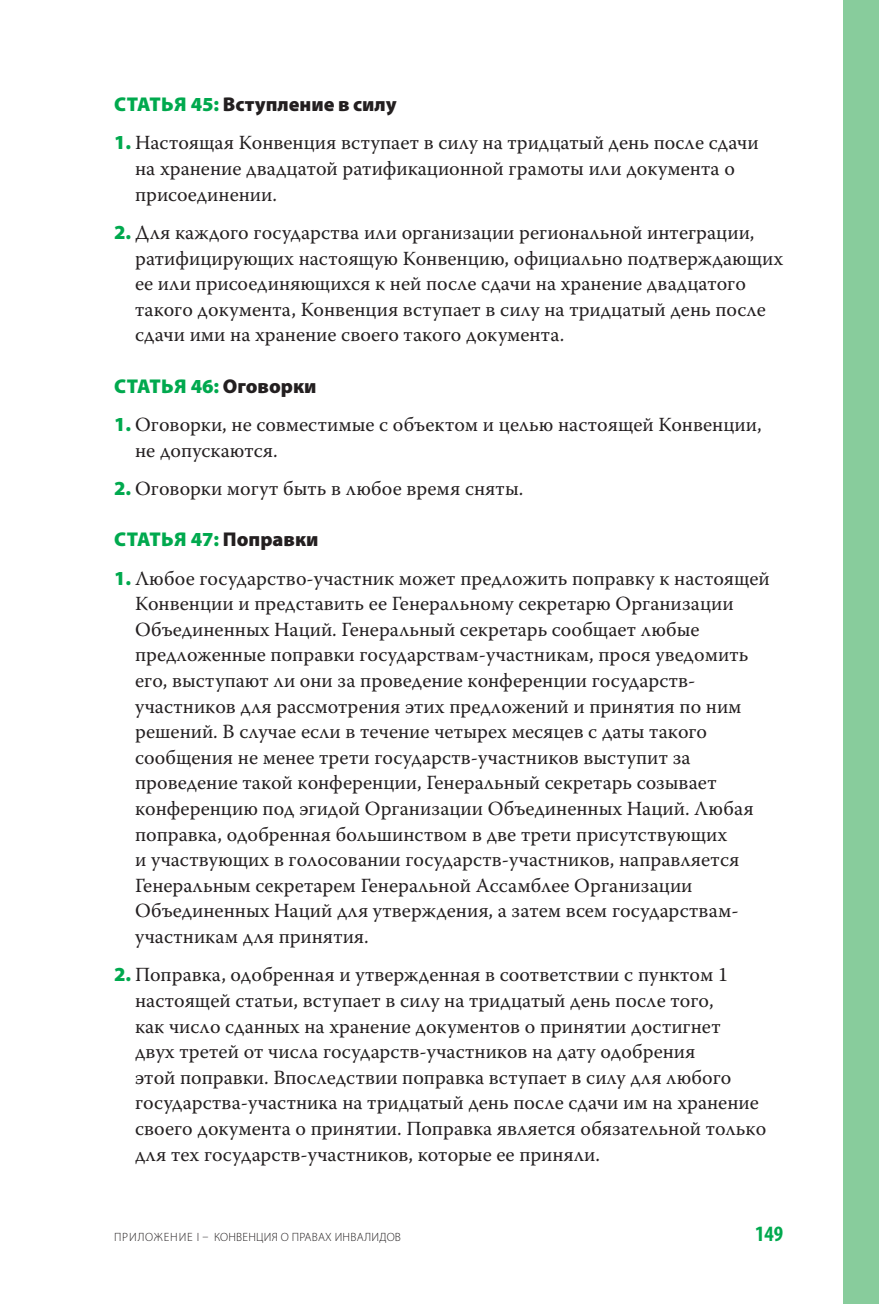
<style>
.page{position:relative;width:879px;height:1304px;background:#fff}
.page>*{position:absolute;margin:0;border:0;box-sizing:border-box;transform-origin:0 0}
.t1{font:700 condensed 22px "Myriad Pro";color:#00a94e}
.Annex-Numbered_Point{font:20px/25.6px "Warnock Pro";color:#231f20}
.Annex-Subhead{font:900 20px "Myriad Pro";color:#00a94e}
.Annex-Subhead-2{font:900 20px "Myriad Pro";color:#231f20}
.t2{font:300 12px "Myriad Pro";letter-spacing:.02em;color:#231f20}
.s1{color:#00a94e}
.s2{font-family:"Myriad Pro";font-weight:900;color:#00a94e}
.s3{color:#231f20}
</style>
<div class="page">
<div style="left:843px;top:0;width:36px;height:1304px;background:#88cc9c"></div>
<p class="Annex-Subhead-2" style="left:114px;top:91px;width:284px"><span class="s1">Статья 45:</span> Вступление в силу</p>
<p class="Annex-Numbered_Point" style="left:135px;top:130px;width:625px;text-indent:-21px"><span class="s2">1.</span> Настоящая Конвенция вступает в силу на тридцатый день после сдачи на хранение двадцатой ратификационной грамоты или документа о присоединении.</p>
<p class="Annex-Numbered_Point" style="left:135px;top:219px;width:649px;text-indent:-21px"><span class="s2">2.</span> Для каждого государства или организации региональной интеграции, ратифицирующих настоящую Конвенцию, официально подтверждающих ее или присоединяющихся к ней после сдачи на хранение двадцатого такого документа, Конвенция вступает в силу на тридцатый день после сдачи ими на хранение своего такого документа.</p>
<p class="Annex-Subhead" style="left:114px;top:372px;width:204px">Статья 46: <span class="s3">Оговорки</span></p>
<p class="Annex-Numbered_Point" style="left:135px;top:411px;width:628px;text-indent:-21px"><span class="s2">1.</span> Оговорки, не совместимые с объектом и целью настоящей Конвенции, не допускаются.</p>
<p class="Annex-Numbered_Point" style="left:114px;top:475px;width:411px"><span class="s2">2.</span> Оговорки могут быть в любое время сняты.</p>
<p class="Annex-Subhead" style="left:114px;top:526px;width:206px">Статья 47: <span class="s3">Поправки</span></p>
<p class="Annex-Numbered_Point" style="left:135px;top:565px;width:636px;text-indent:-21px"><span class="s2">1.</span> Любое государство-участник может предложить поправку к настоящей Конвенции и представить ее Генеральному секретарю Организации Объединенных Наций. Генеральный секретарь сообщает любые предложенные поправки государствам-участникам, прося уведомить его, выступают ли они за проведение конференции государств&shy;участников для рассмотрения этих предложений и принятия по ним решений. В случае если в течение четырех месяцев с даты такого сообщения не менее трети государств-участников выступит за проведение такой конференции, Генеральный секретарь созывает конференцию под эгидой Организации Объединенных Наций. Любая поправка, одобренная большинством в две трети присутствующих<br>и участвующих в голосовании государств-участников, направляется Генеральным секретарем Генеральной Ассамблее Организации Объединенных Наций для утверждения, а затем всем государствам&shy;участникам для принятия.</p>
<p class="Annex-Numbered_Point" style="left:135px;top:962px;width:632px;text-indent:-21px"><span class="s2">2.</span> Поправка, одобренная и утвержденная в соответствии с пунктом 1 настоящей статьи, вступает в силу на тридцатый день после того,<br>как число сданных на хранение документов о принятии достигнет<br>двух третей от числа государств-участников на дату одобрения<br>этой поправки. Впоследствии поправка вступает в силу для любого государства-участника на тридцатый день после сдачи им на хранение своего документа о принятии. Поправка является обязательной только для тех государств-участников, которые ее приняли.</p>
<p class="t2" style="left:114px;top:1229px;width:288px">Приложение I – Конвенция о п равах инвалидов</p>
<p class="t1" style="left:755px;top:1219px;width:30px">149</p>
</div>
